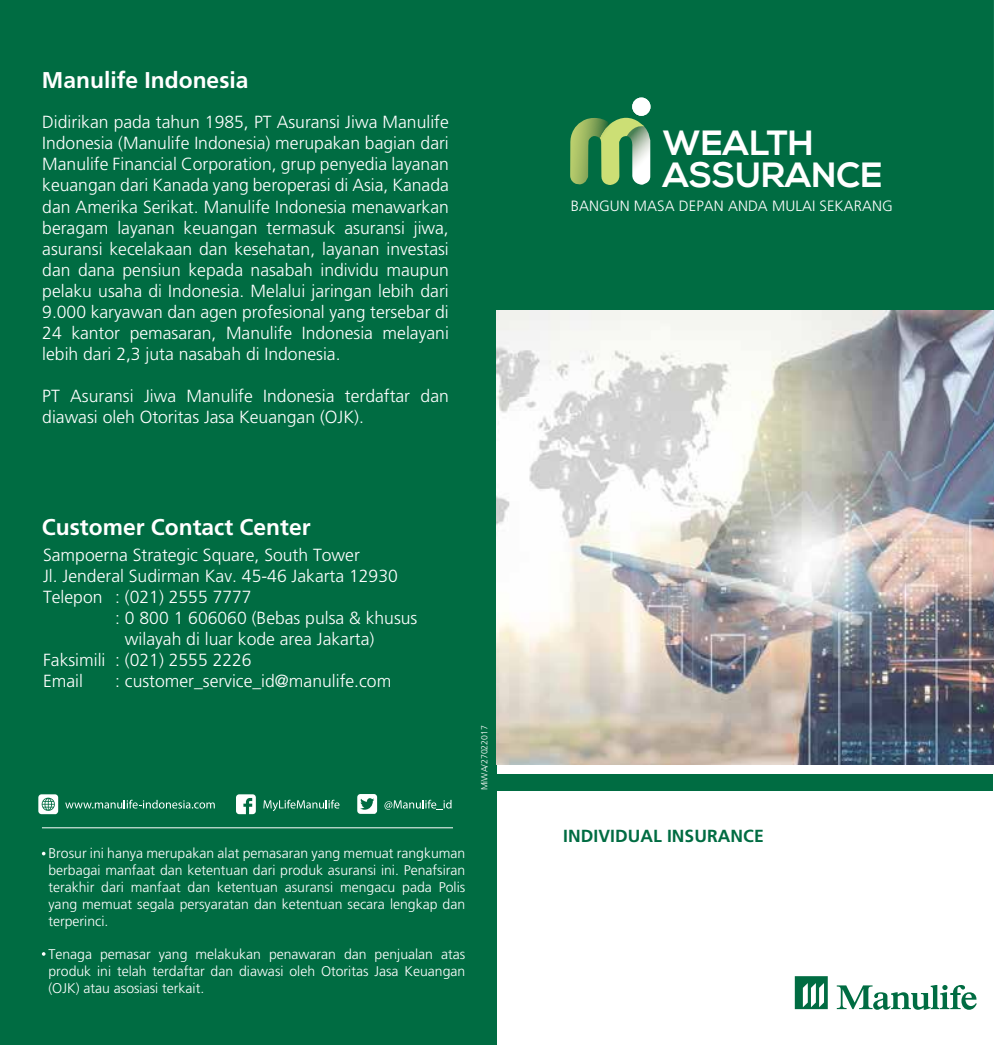
<style>
.page{position:relative;width:994px;height:1045px;background:#fff}
.page>*{position:absolute;margin:0;border:0;box-sizing:border-box;transform-origin:0 0}
.t1{font:700 35px/32.2px "Nexa";color:#fff}
.t2{font:700 22.75px "Frutiger LT Std";color:#fff}
.t3{font:300 17.5px/21px "Frutiger";color:#fff;text-align:justify}
.t4{font:700 17.5px "Frutiger";letter-spacing:.005em;color:#006c42}
.t5{font:300 14.88px "Frutiger";letter-spacing:.005em;color:#fff}
.t6{font:300 14px/16.8px "Frutiger";color:#fff;text-align:justify}
.t7{font:300 8.75px "Frutiger";color:#fff}
</style>
<div class="page">
<div style="left:0;top:0;width:496px;height:1044px;background:#006c42"></div>
<hr style="left:42px;top:827px;width:411px;height:1px;background:#fff">
<svg style="left:263px;top:800px;width:77px;height:11px"></svg>
<svg style="left:236px;top:794px;width:20px;height:20px"></svg>
<svg style="left:65px;top:800px;width:150px;height:8px"></svg>
<svg style="left:38px;top:794px;width:20px;height:20px"></svg>
<svg style="left:384px;top:800px;width:68px;height:10px"></svg>
<svg style="left:357px;top:794px;width:20px;height:20px"></svg>
<svg style="left:42px;top:852px;width:4px;height:3px"></svg>
<svg style="left:42px;top:952px;width:4px;height:4px"></svg>
<div style="left:496px;top:0;width:498px;height:311px;background:#006c42"></div>
<div style="left:493px;top:774px;width:500px;height:17px;background:#006c42"></div>
<svg style="left:570px;top:98px;width:81px;height:87px"></svg>
<img style="left:496px;top:311px;width:498px;height:453px">
<svg style="left:837px;top:985px;width:140px;height:25px"></svg>
<svg style="left:795px;top:976px;width:33px;height:33px"></svg>
<h2 class="t2" style="left:42px;top:67px;width:208px">Manulife Indonesia</h2>
<p class="t3" style="left:42px;top:112px;width:408px">Didirikan pada tahun 1985, PT Asuransi Jiwa Manulife Indonesia (Manulife Indonesia) merupakan bagian dari Manulife Financial Corporation, grup penyedia layanan keuangan dari Kanada yang beroperasi di Asia, Kanada dan Amerika Serikat. Manulife Indonesia menawarkan beragam layanan keuangan termasuk asuransi jiwa, asuransi kecelakaan dan kesehatan, layanan investasi dan dana pensiun kepada nasabah individu maupun pelaku usaha di Indonesia. Melalui jaringan lebih dari 9.000 karyawan dan agen profesional yang tersebar di 24 kantor pemasaran, Manulife Indonesia melayani lebih dari 2,3 juta nasabah di Indonesia.</p>
<p class="t3" style="left:42px;top:385px;width:408px">PT Asuransi Jiwa Manulife Indonesia terdaftar dan diawasi oleh Otoritas Jasa Keuangan (OJK).</p>
<h2 class="t2" style="left:42px;top:513px;width:270px">Customer Contact Center</h2>
<p class="t3" style="left:43px;top:544px;width:318px">Sampoerna Strategic Square, South Tower</p>
<p class="t3" style="left:43px;top:565px;width:356px">Jl. Jenderal Sudirman Kav. 45-46 Jakarta 12930</p>
<p class="t3" style="left:43px;top:586px;width:210px">Telepon : (021) 2555 7777</p>
<p class="t3" style="left:115px;top:607px;width:304px">: 0 800 1 606060 (Bebas pulsa &amp; khusus</p>
<p class="t3" style="left:125px;top:628px;width:251px">wilayah di luar kode area Jakarta)</p>
<p class="t3" style="left:43px;top:649px;width:210px">Faksimili : (021) 2555 2226</p>
<p class="t3" style="left:43px;top:670px;width:41px">Email</p>
<p class="t3" style="left:115px;top:670px;width:278px">: customer_service_id@manulife.com</p>
<p class="t7" style="left:480px;top:790px;width:67px;rotate:-90deg">MiWA/27022017</p>
<p class="t6" style="left:48px;top:845px;width:419px">Brosur ini hanya merupakan alat pemasaran yang memuat rangkuman berbagai manfaat dan ketentuan dari produk asuransi ini. Penafsiran terakhir dari manfaat dan ketentuan asuransi mengacu pada Polis yang memuat segala persyaratan dan ketentuan secara lengkap dan terperinci.</p>
<p class="t6" style="left:48px;top:946px;width:418px">Tenaga pemasar yang melakukan penawaran dan penjualan atas produk ini telah terdaftar dan diawasi oleh Otoritas Jasa Keuangan (OJK) atau asosiasi terkait.</p>
<h1 class="t1" style="left:663px;top:128px;width:221px">WEALTH<br>ASSURANCE</h1>
<p class="t5" style="left:571px;top:197px;width:324px">BANGUN MASA DEPAN ANDA MULAI SEKARANG</p>
<p class="t4" style="left:563px;top:826px;width:202px">INDIVIDUAL INSURANCE</p>
</div>
